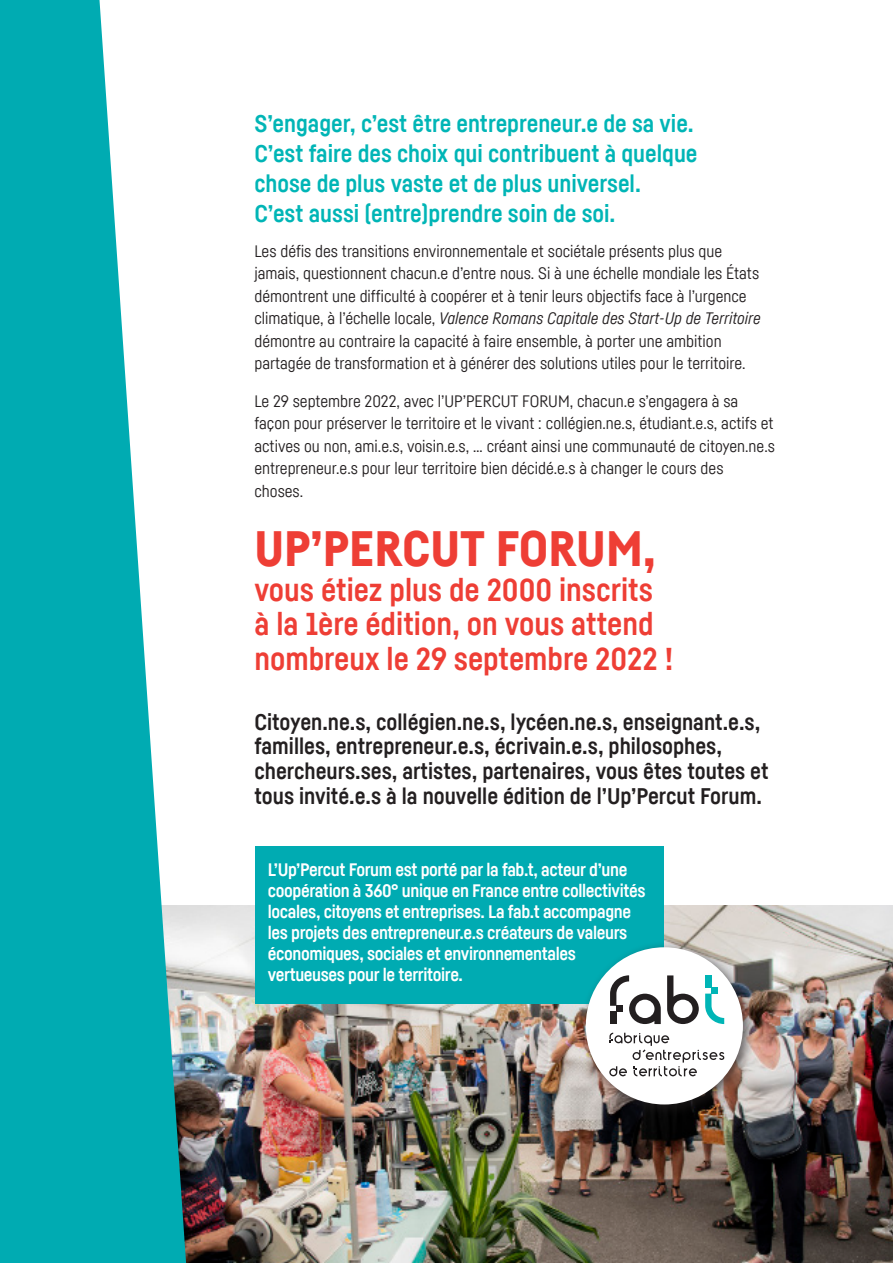
<style>
.page{position:relative;width:893px;height:1263px;background:#fff}
.page>*{position:absolute;margin:0;border:0;box-sizing:border-box;transform-origin:0 0}
.t1{font:900 49.5px "Fabrikat W00";color:#ee3e35}
.t2{font:700 31.5px/34.7px "Fabrikat W00";color:#ee3e35}
.t3{font:700 24px/30px "Fabrikat W00";color:#00b5b6}
.t4{font:700 22.5px/24.8px "Fabrikat W00";color:#231f20}
.t5{font:700 18px/21px "Fabrikat W00";letter-spacing:-.02em;color:#fff}
.t6{font:16.5px/22.5px "Fabrikat W00";color:#231f20}
.s1{font-style:italic}
</style>
<div class="page">
<img style="left:186px;top:906px;width:707px;height:357px">
<div style="left:255px;top:846px;width:408px;height:157px;background:#00abb2"></div>
<svg style="left:0;top:0;width:186px;height:1263px;fill:#00abb2"></svg>
<div style="left:580px;top:941px;width:177px;height:177px;background:#231f20;opacity:.65"></div>
<div style="left:586px;top:947px;width:157px;height:157px;background:#fff;border-radius:50%"></div>
<svg style="left:609px;top:1033px;width:116px;height:43px"></svg>
<svg style="left:705px;top:993px;width:19px;height:31px"></svg>
<div style="left:711px;top:987px;width:7px;height:6px;background:#00b5b6"></div>
<div style="left:705px;top:975px;width:6px;height:12px;background:#00b5b6"></div>
<svg style="left:610px;top:975px;width:51px;height:49px"></svg>
<svg style="left:667px;top:975px;width:32px;height:49px"></svg>
<p class="t3" style="left:254px;top:108px;width:445px">S’engager, c’est être entrepreneur.e de sa vie.<br>C’est faire des choix qui contribuent à quelque chose de plus vaste et de plus universel.<br>C’est aussi (entre)prendre soin de soi.</p>
<p class="t6" style="left:254px;top:239px;width:508px">Les défis des transitions environnementale et sociétale présents plus que jamais, questionnent chacun.e d’entre nous. Si à une échelle mondiale les États démontrent une difficulté à coopérer et à tenir leurs objectifs face à l’urgence climatique, à l’échelle locale, <span class="s1">Valence Romans Capitale des Start-Up de Territoire </span>démontre au contraire la capacité à faire ensemble, à porter une ambition partagée de transformation et à générer des solutions utiles pour le territoire.</p>
<p class="t6" style="left:254px;top:389px;width:522px">Le 29 septembre 2022, avec l’UP’PERCUT FORUM, chacun.e s’engagera à sa façon pour préserver le territoire et le vivant : collégien.ne.s, étudiant.e.s, actifs et actives ou non, ami.e.s, voisin.e.s, … créant ainsi une communauté de citoyen.ne.s entrepreneur.e.s pour leur territoire bien décidé.e.s à changer le cours des choses.</p>
<p class="t1" style="left:254px;top:518px;width:403px">UP’PERCUT FORUM,</p>
<p class="t2" style="left:254px;top:572px;width:420px">vous étiez plus de 2000 inscrits à la 1ère édition, on vous attend nombreux le 29 septembre 2022 !</p>
<p class="t4" style="left:254px;top:709px;width:516px">Citoyen.ne.s, collégien.ne.s, lycéen.ne.s, enseignant.e.s, familles, entrepreneur.e.s, écrivain.e.s, philosophes, chercheurs.ses, artistes, partenaires, vous êtes toutes et tous invité.e.s à la nouvelle édition de l’Up’Percut Forum.</p>
<p class="t5" style="left:268px;top:859px;width:379px">L’Up’Percut Forum est porté par la fab.t, acteur d’une coopération à 360° unique en France entre collectivités locales, citoyens et entreprises. La fab.t accompagne les projets des entrepreneur.e.s créateurs de valeurs économiques, sociales et environnementales vertueuses pour le territoire.</p>
</div>
